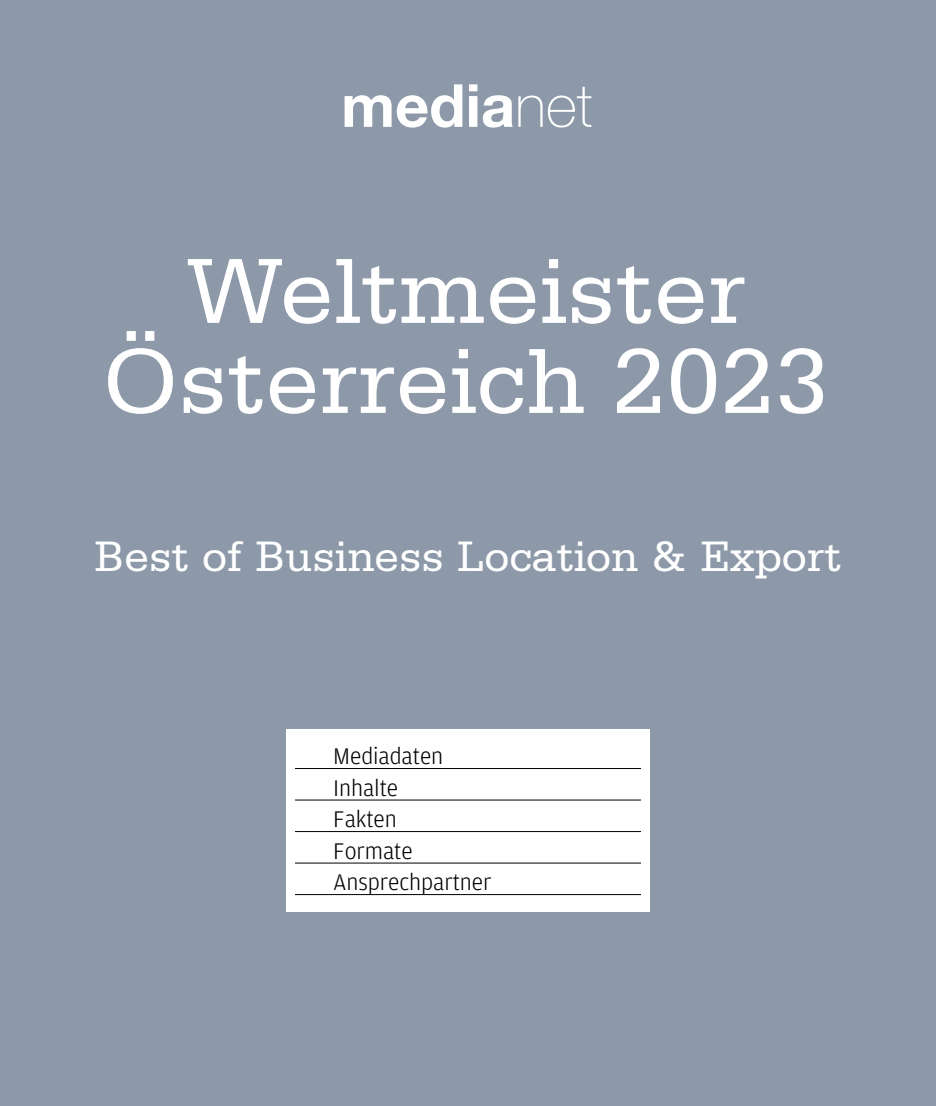
<style>
.page{position:relative;width:936px;height:1106px;background:#fff}
.page>*{position:absolute;margin:0;border:0;box-sizing:border-box;transform-origin:0 0}
.t1{font:97.5px/90px "Serifa Std";color:#fff;text-align:center}
.t2{font:45px "Serifa Std";letter-spacing:-.005em;color:#fff}
.t3{font:300 24px/31.5px "Amplitude";letter-spacing:-.005em;color:#000}
</style>
<div class="page">
<div style="left:0;top:0;width:935px;height:1106px;background:#8d99a9"></div>
<div style="left:286px;top:729px;width:363px;height:183px;background:#fff"></div>
<hr style="left:295px;top:768px;width:346px;height:1px;background:#000">
<hr style="left:295px;top:799px;width:346px;height:1px;background:#000">
<hr style="left:295px;top:831px;width:346px;height:1px;background:#000">
<hr style="left:295px;top:862px;width:346px;height:1px;background:#000">
<hr style="left:295px;top:894px;width:346px;height:1px;background:#000">
<svg style="left:344px;top:95px;width:47px;height:32px"></svg>
<svg style="left:397px;top:84px;width:65px;height:44px"></svg>
<svg style="left:469px;top:84px;width:8px;height:43px"></svg>
<svg style="left:483px;top:95px;width:29px;height:33px"></svg>
<svg style="left:518px;top:96px;width:24px;height:31px"></svg>
<svg style="left:548px;top:87px;width:43px;height:40px"></svg>
<h1 class="t1" style="left:103px;top:247px;width:728px">Weltmeister<br>Österreich 2023</h1>
<h2 class="t2" style="left:94px;top:531px;width:748px">Best of Business Location &amp; Export</h2>
<p class="t3" style="left:333px;top:740px;width:160px">Mediadaten<br>Inhalte<br>Fakten<br>Formate<br>Ansprechpartner</p>
</div>
